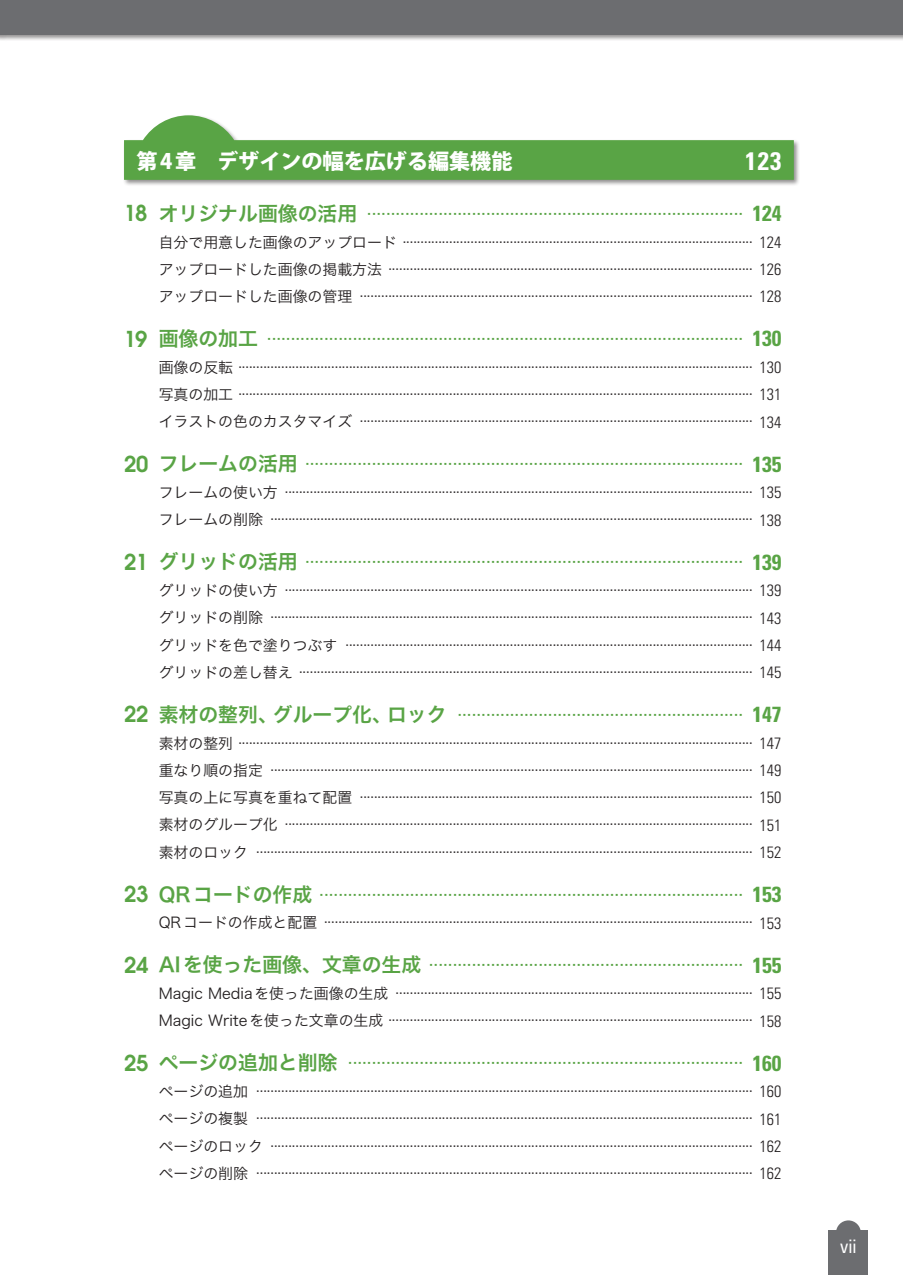
<style>
.page{position:relative;width:903px;height:1275px;background:#fff}
.page>*{position:absolute;margin:0;border:0;box-sizing:border-box;transform-origin:0 0}
.t1{font:700 condensed 25.38px "Univers";color:#fff}
.t2{font:800 21px "Koz Go Pro";color:#fff}
.t3{font:19.78px "Hira Kaku Pro W3";color:#59a445}
.t4{font:condensed 18.55px "Univers";color:#fff}
.t5{font:14.88px/27.3px "Hira Kaku Pro W3";color:#231f20;text-align:justify}
.s1{font-family:"Avant Garde";font-weight:600;font-size:21.88px}
.s2{font-family:"Hira Kaku Pro W6"}
.s3{font-family:"Univers";font-weight:700;font-stretch:condensed;font-size:21.88px}
.s4{font-family:"Univers";font-weight:300;font-stretch:condensed;font-size:16.45px}
</style>
<div class="page">
<div style="left:828px;top:1230px;width:40px;height:45px;background:#6c6d70"></div>
<div style="left:836px;top:1220px;width:25px;height:25px;background:#6c6d70;border-radius:50%"></div>
<div style="left:0;top:0;width:903px;height:42px;background:#231f20;opacity:.5"></div>
<div style="left:0;top:0;width:903px;height:35px;background:#6c6d70"></div>
<div style="left:123px;top:114px;width:677px;height:73px;background:#231f20;opacity:.5"></div>
<svg style="left:124px;top:115px;width:670px;height:65px"></svg>
<h2 class="t2" style="left:136px;top:147px;width:377px">第 4 章　デザインの幅を広げる編集機能</h2>
<h1 class="t1" style="left:745px;top:145px;width:38px">123</h1>
<h3 class="t3" style="left:124px;top:190px;width:659px"><span class="s1">18</span> <span class="s2">オリジナル画像の活用</span> ............................................................................... <span class="s3">124</span></h3>
<p class="t5" style="left:159px;top:222px;width:624px">自分で用意した画像のアップロード .................................................................................................. <span class="s4">124</span>アップロードした画像の掲載方法 ...................................................................................................... <span class="s4">126</span>アップロードした画像の管理 .............................................................................................................. <span class="s4">128</span></p>
<h3 class="t3" style="left:124px;top:315px;width:659px"><span class="s1">19</span> <span class="s2">画像の加工</span> .................................................................................................... <span class="s3">130</span></h3>
<p class="t5" style="left:159px;top:347px;width:624px">画像の反転 ................................................................................................................................................ <span class="s4">130</span>写真の加工 ................................................................................................................................................ <span class="s4">131</span>イラストの色のカスタマイズ .............................................................................................................. <span class="s4">134</span></p>
<h3 class="t3" style="left:124px;top:440px;width:659px"><span class="s1">20</span> <span class="s2">フレームの活用</span> ............................................................................................ <span class="s3">135</span></h3>
<p class="t5" style="left:159px;top:473px;width:624px">フレームの使い方 ................................................................................................................................... <span class="s4">135</span>フレームの削除 ....................................................................................................................................... <span class="s4">138</span></p>
<h3 class="t3" style="left:124px;top:538px;width:659px"><span class="s1">21</span> <span class="s2">グリッドの活用</span> ............................................................................................ <span class="s3">139</span></h3>
<p class="t5" style="left:159px;top:571px;width:624px">グリッドの使い方 ................................................................................................................................... <span class="s4">139</span>グリッドの削除 ....................................................................................................................................... <span class="s4">143</span>グリッドを色で塗りつぶす .................................................................................................................. <span class="s4">144</span>グリッドの差し替え ............................................................................................................................... <span class="s4">145</span></p>
<h3 class="t3" style="left:124px;top:691px;width:659px"><span class="s1">22</span> <span class="s2">素材の整列、グループ化、ロック</span> ............................................................ <span class="s3">147</span></h3>
<p class="t5" style="left:159px;top:723px;width:624px">素材の整列 ................................................................................................................................................ <span class="s4">147</span>重なり順の指定 ....................................................................................................................................... <span class="s4">149</span>写真の上に写真を重ねて配置 .............................................................................................................. <span class="s4">150</span>素材のグループ化 ................................................................................................................................... <span class="s4">151</span>素材のロック ........................................................................................................................................... <span class="s4">152</span></p>
<h3 class="t3" style="left:124px;top:870px;width:659px"><span class="s1">23</span> <span class="s2">QRコードの作成</span> ......................................................................................... <span class="s3">153</span></h3>
<p class="t5" style="left:159px;top:903px;width:624px">QRコードの作成と配置 ........................................................................................................................ <span class="s4">153</span></p>
<h3 class="t3" style="left:124px;top:941px;width:659px"><span class="s1">24</span> <span class="s2">AIを使った画像、文章の生成</span> .................................................................. <span class="s3">155</span></h3>
<p class="t5" style="left:159px;top:974px;width:624px">Magic Mediaを使った画像の生成 .................................................................................................... <span class="s4">155<br></span>Magic Writeを使った文章の生成 ...................................................................................................... <span class="s4">158</span></p>
<h3 class="t3" style="left:124px;top:1039px;width:659px"><span class="s1">25</span> <span class="s2">ページの追加と削除</span> ................................................................................... <span class="s3">160</span></h3>
<p class="t5" style="left:159px;top:1072px;width:624px">ページの追加 ........................................................................................................................................... <span class="s4">160</span>ページの複製 ........................................................................................................................................... <span class="s4">161</span>ページのロック ....................................................................................................................................... <span class="s4">162</span>ページの削除 ........................................................................................................................................... <span class="s4">162</span></p>
<p class="t4" style="left:840px;top:1234px;width:18px">vii</p>
</div>
